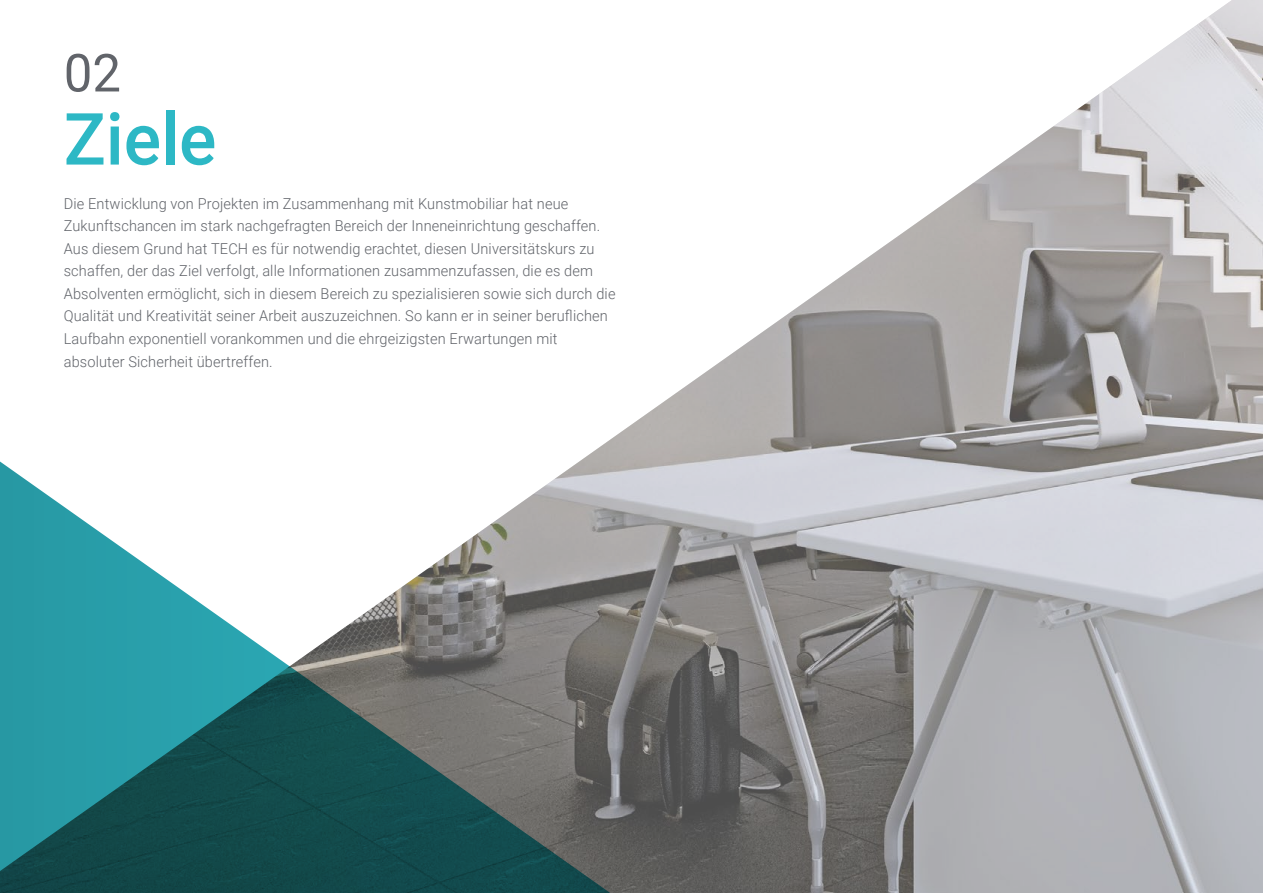
<style>
.page{position:relative;width:1263px;height:893px;background:#fff}
.page>*{position:absolute;margin:0;border:0;box-sizing:border-box;transform-origin:0 0}
.t1{font:500 72px "Roboto";color:#2db8c5}
.t2{font:52.5px "Roboto";color:#61646a}
.t3{font:300 15px/22.5px "Roboto";letter-spacing:.01em;color:#61646a}
</style>
<div class="page">
<img style="left:601px;top:0;width:662px;height:893px">
<svg style="left:0;top:446px;width:640px;height:447px"></svg>
<h2 class="t2" style="left:64px;top:36px;width:59px">02</h2>
<h1 class="t1" style="left:64px;top:89px;width:154px">Ziele</h1>
<p class="t3" style="left:64px;top:192px;width:553px">Die Entwicklung von Projekten im Zusammenhang mit Kunstmobiliar hat neue Zukunftschancen im stark nachgefragten Bereich der Inneneinrichtung geschaffen.<br>Aus diesem Grund hat TECH es für notwendig erachtet, diesen Universitätskurs zu schaffen, der das Ziel verfolgt, alle Informationen zusammenzufassen, die es dem Absolventen ermöglicht, sich in diesem Bereich zu spezialisieren sowie sich durch die Qualität und Kreativität seiner Arbeit auszuzeichnen. So kann er in seiner beruflichen Laufbahn exponentiell vorankommen und die ehrgeizigsten Erwartungen mit absoluter Sicherheit übertreffen.</p>
</div>
